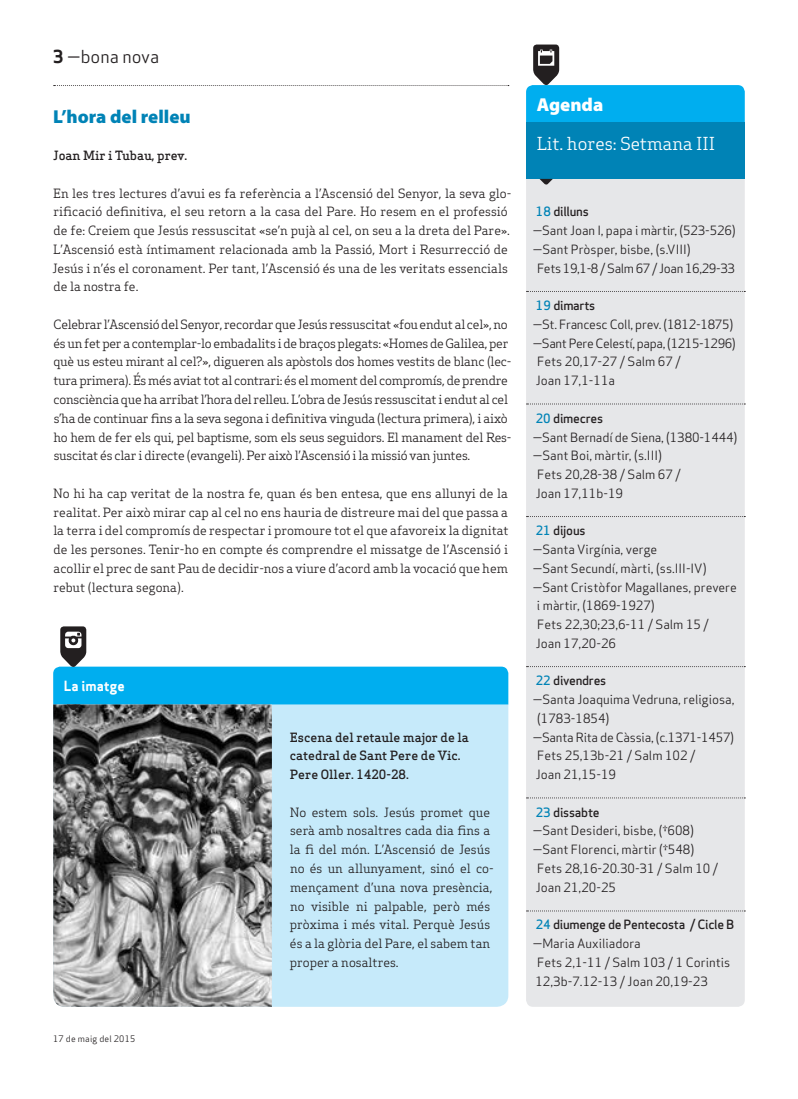
<style>
.page{position:relative;width:798px;height:1099px;background:#fff}
.page>*{position:absolute;margin:0;border:0;box-sizing:border-box;transform-origin:0 0}
.t1{font:900 18.75px "Myriad Pro";color:#0083b6}
.t2{font:900 18.75px "Myriad Pro";color:#fff}
.t3{font:17.5px "Apex Serif";color:#fff}
.t4{font:17.5px "Apex Sans Book T";color:#231f20}
.t5{font:13.75px "Apex Sans Bold T";color:#fff}
.t6{font:12.5px/18.8px "Apex Serif";letter-spacing:-.02em;color:#231f20}
.t7{font:12.5px/18.8px "Apex Serif";color:#231f20}
.t8{font:12.5px/18.8px "Apex Sans Book T";color:#231f20}
.t9{font:12.5px "Apex Sans Medium T";letter-spacing:-.02em;color:#231f20}
.t10{font:500 12.5px/18.8px "Apex Serif";color:#231f20}
.t11{font:12.5px "Apex Sans Book T";letter-spacing:-.02em;color:#231f20}
.t12{font:12.5px "Apex Sans Book T";letter-spacing:-.03em;color:#231f20}
.t13{font:8.75px "Apex Sans Book T";letter-spacing:.02em;color:#231f20}
.s1{font-family:"Apex Sans Bold T"}
.s2{color:#0083b6}
</style>
<div class="page">
<div style="left:526px;top:179px;width:218px;height:827px;background:#e6e7e9"></div>
<svg style="left:526px;top:291px;width:219px;height:1px"></svg>
<svg style="left:526px;top:403px;width:219px;height:1px"></svg>
<svg style="left:526px;top:666px;width:219px;height:1px"></svg>
<svg style="left:526px;top:516px;width:219px;height:1px"></svg>
<svg style="left:526px;top:910px;width:219px;height:1px"></svg>
<svg style="left:526px;top:797px;width:219px;height:1px"></svg>
<svg style="left:54px;top:85px;width:454px;height:1px"></svg>
<div style="left:526px;top:123px;width:218px;height:56px;background:#0083b6"></div>
<svg style="left:526px;top:45px;width:218px;height:78px"></svg>
<svg style="left:539px;top:179px;width:13px;height:6px"></svg>
<div style="left:272px;top:711px;width:236px;height:295px;background:#c6eafa"></div>
<img style="left:53px;top:711px;width:219px;height:295px">
<svg style="left:53px;top:626px;width:455px;height:85px"></svg>
<h2 class="t4" style="left:53px;top:46px;width:107px"><span class="s1">3</span> —bona nova</h2>
<h1 class="t1" style="left:53px;top:104px;width:139px">L’hora del relleu</h1>
<p class="t10" style="left:53px;top:146px;width:136px">Joan Mir i Tubau, prev.</p>
<p class="t7" style="left:52px;top:183px;width:460px">En les tres lectures d’avui es fa referència a l’Ascensió del Senyor, la seva glo&shy;rificació definitiva, el seu retorn a la casa del Pare. Ho resem en el professió de fe: Creiem que Jesús ressuscitat «se’n pujà al cel, on seu a la dreta del Pare».<br>L’Ascensió està íntimament relacionada amb la Passió, Mort i Resurrecció de Jesús i n’és el coronament. Per tant, l’Ascensió és una de les veritats essencials de la nostra fe.</p>
<p class="t6" style="left:53px;top:315px;width:459px">Celebrar l’Ascensió del Senyor, recordar que Jesús ressuscitat «fou endut al cel», no és un fet per a contemplar-lo embadalits i de braços plegats: «Homes de Galilea, per què us esteu mirant al cel?», digueren als apòstols dos homes vestits de blanc (lec&shy;tura primera). És més aviat tot al contrari: és el moment del compromís, de prendre consciència que ha arribat l’hora del relleu. L’obra de Jesús ressuscitat i endut al cel s’ha de continuar fins a la seva segona i definitiva vinguda (lectura primera), i això ho hem de fer els qui, pel baptisme, som els seus seguidors. El manament del Res&shy;suscitat és clar i directe (evangeli). Per això l’Ascensió i la missió van juntes.</p>
<p class="t6" style="left:53px;top:483px;width:457px;text-align:justify">No hi ha cap veritat de la nostra fe, quan és ben entesa, que ens allunyi de la realitat. Per això mirar cap al cel no ens hauria de distreure mai del que passa a la terra i del compromís de respectar i promoure tot el que afavoreix la dignitat de les persones. Tenir-ho en compte és comprendre el missatge de l’Ascensió i acollir el prec de sant Pau de decidir-nos a viure d’acord amb la vocació que hem rebut (lectura segona).</p>
<p class="t5" style="left:64px;top:677px;width:62px">La imatge</p>
<p class="t13" style="left:53px;top:1032px;width:84px">17 de maig del 2015</p>
<p class="t10" style="left:290px;top:727px;width:180px">Escena del retaule major de la catedral de Sant Pere de Vic.<br>Pere Oller. 1420-28.</p>
<p class="t7" style="left:289px;top:802px;width:205px">No estem sols. Jesús promet que serà amb nosaltres cada dia fins a la fi del món. L’Ascensió de Jesús no és un allunyament, sinó el co&shy;mençament d’una nova presència, no visible ni palpable, però més pròxima i més vital. Perquè Jesús és a la glòria del Pare, el sabem tan proper a nosaltres.</p>
<h1 class="t2" style="left:536px;top:92px;width:68px">Agenda</h1>
<h2 class="t3" style="left:536px;top:133px;width:180px">Lit. hores: Setmana III</h2>
<p class="t9" style="left:535px;top:204px;width:54px"><span class="s2">18</span> dilluns</p>
<p class="t8" style="left:532px;top:221px;width:204px">—Sant Joan I, papa i màrtir, (523-526)</p>
<p class="t8" style="left:532px;top:240px;width:159px">—Sant Pròsper, bisbe, (s.VIII)</p>
<p class="t12" style="left:537px;top:260px;width:199px">Fets 19,1-8 / Salm 67 / Joan 16,29-33</p>
<p class="t9" style="left:535px;top:297px;width:61px"><span class="s2">19</span> dimarts</p>
<p class="t11" style="left:532px;top:316px;width:202px">—St. Francesc Coll, prev. (1812-1875)</p>
<p class="t12" style="left:532px;top:335px;width:204px">—Sant Pere Celestí, papa, (1215-1296)</p>
<p class="t8" style="left:537px;top:352px;width:145px">Fets 20,17-27 / Salm 67 /</p>
<p class="t8" style="left:535px;top:371px;width:81px">Joan 17,1-11a</p>
<p class="t9" style="left:535px;top:410px;width:69px"><span class="s2">20</span> dimecres</p>
<p class="t8" style="left:532px;top:427px;width:206px">—Sant Bernadí de Siena, (1380-1444)</p>
<p class="t8" style="left:532px;top:446px;width:131px">—Sant Boi, màrtir, (s.III)</p>
<p class="t8" style="left:537px;top:465px;width:145px">Fets 20,28-38 / Salm 67 /</p>
<p class="t8" style="left:535px;top:483px;width:89px">Joan 17,11b-19</p>
<p class="t9" style="left:535px;top:522px;width:51px"><span class="s2">21</span> dijous</p>
<p class="t8" style="left:532px;top:540px;width:126px">—Santa Virgínia, verge</p>
<p class="t8" style="left:532px;top:558px;width:175px">—Sant Secundí, màrti, (ss.III-IV)</p>
<p class="t8" style="left:532px;top:577px;width:206px">—Sant Cristòfor Magallanes, prevere</p>
<p class="t8" style="left:536px;top:596px;width:119px">i màrtir, (1869-1927)</p>
<p class="t8" style="left:537px;top:615px;width:173px">Fets 22,30;23,6-11 / Salm 15 /</p>
<p class="t8" style="left:535px;top:633px;width:82px">Joan 17,20-26</p>
<p class="t9" style="left:535px;top:672px;width:72px"><span class="s2">22</span> divendres</p>
<p class="t8" style="left:532px;top:690px;width:203px">—Santa Joaquima Vedruna, religiosa,</p>
<p class="t8" style="left:537px;top:708px;width:74px">(1783-1854)</p>
<p class="t11" style="left:532px;top:729px;width:203px">—Santa Rita de Càssia, (c.1371-1457)</p>
<p class="t8" style="left:537px;top:746px;width:160px">Fets 25,13b-21 / Salm 102 /</p>
<p class="t8" style="left:535px;top:765px;width:82px">Joan 21,15-19</p>
<p class="t9" style="left:535px;top:804px;width:65px"><span class="s2">23</span> dissabte</p>
<p class="t8" style="left:532px;top:821px;width:163px">—Sant Desideri, bisbe, (†608)</p>
<p class="t8" style="left:532px;top:840px;width:163px">—Sant Florenci, màrtir (†548)</p>
<p class="t8" style="left:537px;top:858px;width:182px">Fets 28,16-20.30-31 / Salm 10 /</p>
<p class="t8" style="left:535px;top:877px;width:82px">Joan 21,20-25</p>
<p class="t9" style="left:535px;top:916px;width:200px"><span class="s2">24</span> diumenge de Pentecosta / Cicle B</p>
<p class="t8" style="left:532px;top:933px;width:199px">—Maria Auxiliadora<br>Fets 2,1-11 / Salm 103 / 1 Corintis<br>12,3b-7.12-13 / Joan 20,19-23</p>
</div>
